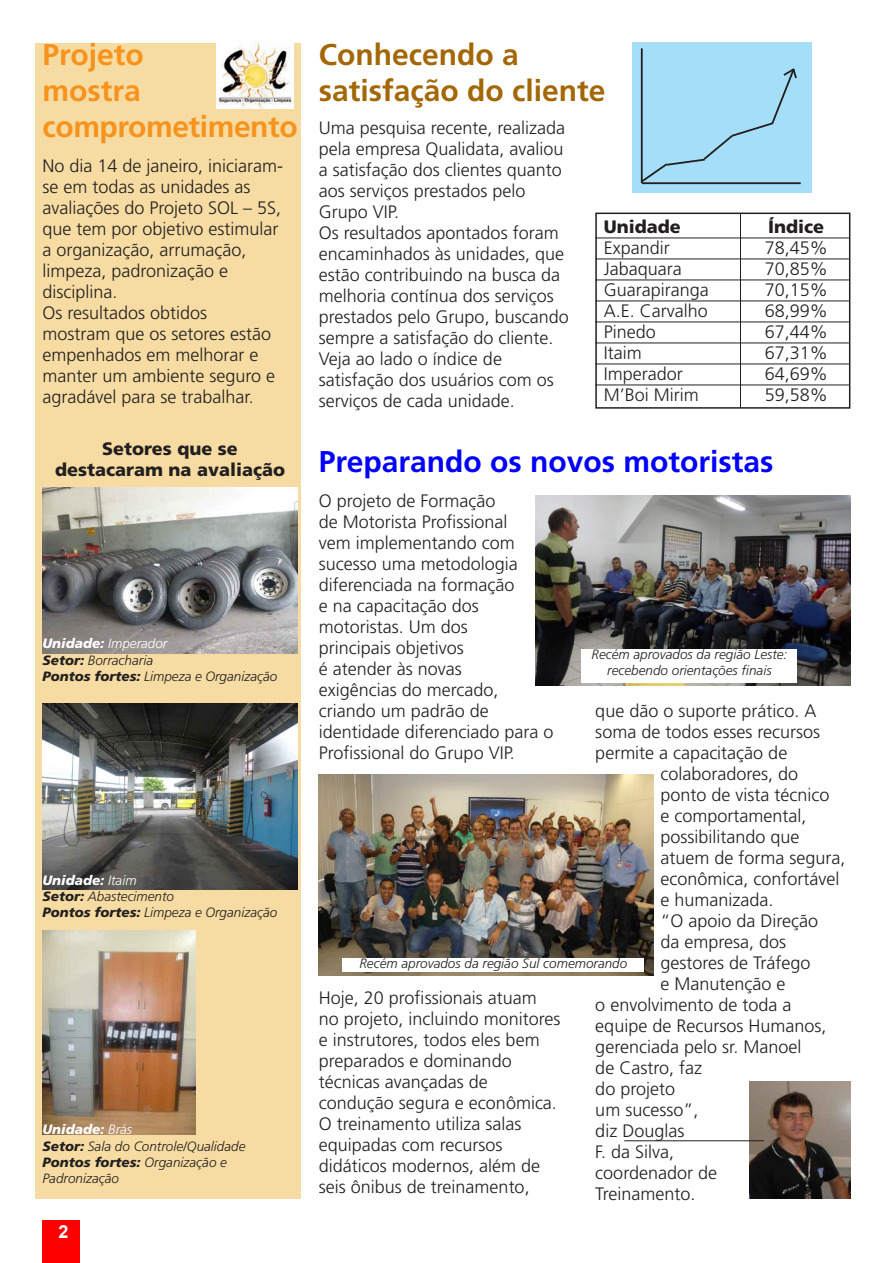
<style>
.page{position:relative;width:893px;height:1263px;background:#fff}
.page>*{position:absolute;margin:0;border:0;box-sizing:border-box;transform-origin:0 0}
.titulo{font:700 30px/36px "Frutiger";color:#a36706}
.titulo-2{font:700 30px/36px "Frutiger";letter-spacing:-.015em;color:#f7931d}
.titulo-3{font:700 30px "Frutiger";color:#00f}
.Corpo_do_texto{font:300 18px/21px "Frutiger";color:#231f20}
.Corpo_do_texto-2{font:900 18px/21px "Frutiger";color:#231f20;text-align:center}
.t1{font:700 18px "Arial";color:#fff}
.legenda{font:italic 300 13.5px/16.2px "Frutiger";color:#231f20}
.legenda-2{font:italic 900 13.5px "Frutiger";color:#fff}
.legenda-3{font:italic 300 13.5px "Frutiger";color:#fff}
.s1{font-weight:900}
.s2{font-weight:300}
</style>
<div class="page">
<div style="left:42px;top:1220px;width:37px;height:43px;background:#f00"></div>
<div style="left:36px;top:43px;width:265px;height:1155px;background:#f6dca2"></div>
<img style="left:216px;top:42px;width:78px;height:67px">
<hr style="left:595px;top:238px;width:254px;height:1px;background:#231f20">
<hr style="left:595px;top:259px;width:254px;height:1px;background:#231f20">
<hr style="left:595px;top:280px;width:254px;height:1px;background:#231f20">
<hr style="left:595px;top:301px;width:254px;height:1px;background:#231f20">
<hr style="left:595px;top:322px;width:254px;height:1px;background:#231f20">
<hr style="left:595px;top:343px;width:254px;height:1px;background:#231f20">
<hr style="left:595px;top:364px;width:254px;height:1px;background:#231f20">
<hr style="left:595px;top:385px;width:254px;height:1px;background:#231f20">
<div style="left:595px;top:213px;width:255px;height:196px;border:2px solid #231f20"></div>
<hr style="left:740px;top:213px;width:1px;height:195px;background:#231f20">
<img style="left:750px;top:1081px;width:100px;height:117px">
<img style="left:43px;top:488px;width:255px;height:165px">
<img style="left:43px;top:704px;width:255px;height:185px">
<img style="left:43px;top:930px;width:153px;height:204px">
<div style="left:632px;top:43px;width:179px;height:150px;background:#a4def8"></div>
<hr style="left:641px;top:48px;width:2px;height:135px;background:#231f20">
<hr style="left:642px;top:182px;width:159px;height:2px;background:#231f20">
<svg style="left:640px;top:66px;width:158px;height:118px"></svg>
<img style="left:319px;top:775px;width:334px;height:200px">
<div style="left:342px;top:958px;width:302px;height:13px;background:#fff"></div>
<img style="left:535px;top:495px;width:315px;height:191px">
<div style="left:581px;top:649px;width:216px;height:33px;background:#fff"></div>
<hr style="left:624px;top:1140px;width:140px;height:1px;background:#231f20">
<p class="titulo-2" style="left:43px;top:37px;width:103px">Projeto</p>
<p class="titulo-2" style="left:43px;top:73px;width:257px">mostra comprometimento</p>
<p class="Corpo_do_texto" style="left:43px;top:156px;width:242px">No dia 14 de janeiro, iniciaram&shy;se em todas as unidades as avaliações do Projeto SOL – 5S, que tem por objetivo estimular a organização, arrumação, limpeza, padronização e disciplina.</p>
<p class="Corpo_do_texto" style="left:43px;top:303px;width:234px">Os resultados obtidos mostram que os setores estão empenhados em melhorar e manter um ambiente seguro e agradável para se trabalhar.</p>
<p class="Corpo_do_texto-2" style="left:55px;top:438px;width:232px">Setores que se destacaram na avaliação</p>
<p class="legenda-3" style="left:43px;top:636px;width:126px"><span class="s1">Unidade:</span> Imperador</p>
<p class="legenda" style="left:43px;top:652px;width:112px"><span class="s1">Setor:</span> Borracharia</p>
<p class="legenda" style="left:43px;top:668px;width:236px"><span class="s1">Pontos fortes:</span> Limpeza e Organização</p>
<p class="legenda-2" style="left:43px;top:872px;width:96px">Unidade: <span class="s2">Itaim</span></p>
<p class="legenda" style="left:43px;top:888px;width:133px"><span class="s1">Setor:</span> Abastecimento</p>
<p class="legenda" style="left:43px;top:905px;width:236px"><span class="s1">Pontos fortes:</span> Limpeza e Organização</p>
<p class="legenda-2" style="left:43px;top:1121px;width:91px">Unidade: <span class="s2">Brás</span></p>
<p class="legenda" style="left:43px;top:1138px;width:204px"><span class="s1">Setor:</span> Sala do Controle/Qualidade</p>
<p class="legenda" style="left:43px;top:1154px;width:186px"><span class="s1">Pontos fortes:</span> Organização e<br>Padronização</p>
<p class="t1" style="left:58px;top:1220px;width:12px">2</p>
<p class="titulo" style="left:319px;top:37px;width:288px">Conhecendo a satisfação do cliente</p>
<p class="Corpo_do_texto" style="left:319px;top:117px;width:248px">Uma pesquisa recente, realizada pela empresa Qualidata, avaliou a satisfação dos clientes quanto aos serviços prestados pelo<br>Grupo VIP.</p>
<p class="Corpo_do_texto" style="left:319px;top:222px;width:251px">Os resultados apontados foram encaminhados às unidades, que estão contribuindo na busca da melhoria contínua dos serviços prestados pelo Grupo, buscando sempre a satisfação do cliente.</p>
<p class="Corpo_do_texto" style="left:319px;top:348px;width:237px">Veja ao lado o índice de satisfação dos usuários com os serviços de cada unidade.</p>
<p class="Corpo_do_texto-2" style="left:604px;top:216px;width:79px">Unidade</p>
<p class="Corpo_do_texto" style="left:604px;top:238px;width:68px">Expandir</p>
<p class="Corpo_do_texto" style="left:604px;top:259px;width:80px">Jabaquara</p>
<p class="Corpo_do_texto" style="left:604px;top:280px;width:107px">Guarapiranga</p>
<p class="Corpo_do_texto" style="left:604px;top:301px;width:106px">A.E. Carvalho</p>
<p class="Corpo_do_texto" style="left:604px;top:322px;width:54px">Pinedo</p>
<p class="Corpo_do_texto" style="left:604px;top:343px;width:39px">Itaim</p>
<p class="Corpo_do_texto" style="left:604px;top:364px;width:81px">Imperador</p>
<p class="Corpo_do_texto" style="left:604px;top:385px;width:97px">M’Boi Mirim</p>
<p class="Corpo_do_texto-2" style="left:768px;top:216px;width:58px">Índice</p>
<p class="Corpo_do_texto" style="left:765px;top:238px;width:65px">78,45%</p>
<p class="Corpo_do_texto" style="left:765px;top:259px;width:65px">70,85%</p>
<p class="Corpo_do_texto" style="left:765px;top:280px;width:65px">70,15%</p>
<p class="Corpo_do_texto" style="left:765px;top:301px;width:65px">68,99%</p>
<p class="Corpo_do_texto" style="left:765px;top:322px;width:65px">67,44%</p>
<p class="Corpo_do_texto" style="left:765px;top:343px;width:65px">67,31%</p>
<p class="Corpo_do_texto" style="left:765px;top:364px;width:65px">64,69%</p>
<p class="Corpo_do_texto" style="left:765px;top:385px;width:65px">59,58%</p>
<p class="titulo-3" style="left:319px;top:444px;width:456px">Preparando os novos motoristas</p>
<p class="Corpo_do_texto" style="left:319px;top:490px;width:236px">O projeto de Formação<br>de Motorista Profissional<br>vem implementando com sucesso uma metodologia diferenciada na formação<br>e na capacitação dos motoristas. Um dos<br>principais objetivos<br>é atender às novas<br>exigências do mercado, criando um padrão de identidade diferenciado para o<br>Profissional do Grupo VIP.</p>
<p class="legenda" style="left:592px;top:647px;width:197px;text-align:center">Recém aprovados da região Leste: recebendo orientações finais</p>
<p class="Corpo_do_texto" style="left:595px;top:700px;width:223px">que dão o suporte prático. A</p>
<p class="Corpo_do_texto" style="left:595px;top:721px;width:226px">soma de todos esses recursos</p>
<p class="Corpo_do_texto" style="left:595px;top:742px;width:193px">permite a capacitação de</p>
<p class="Corpo_do_texto" style="left:661px;top:763px;width:139px">colaboradores, do</p>
<p class="Corpo_do_texto" style="left:661px;top:784px;width:171px">ponto de vista técnico</p>
<p class="Corpo_do_texto" style="left:661px;top:805px;width:147px">e comportamental,</p>
<p class="Corpo_do_texto" style="left:661px;top:826px;width:141px">possibilitando que</p>
<p class="Corpo_do_texto" style="left:661px;top:847px;width:187px">atuem de forma segura,</p>
<p class="Corpo_do_texto" style="left:661px;top:868px;width:180px">econômica, confortável</p>
<p class="Corpo_do_texto" style="left:661px;top:889px;width:115px">e humanizada.</p>
<p class="Corpo_do_texto" style="left:661px;top:910px;width:159px">“O apoio da Direção</p>
<p class="Corpo_do_texto" style="left:661px;top:931px;width:127px">da empresa, dos</p>
<p class="Corpo_do_texto" style="left:661px;top:952px;width:152px">gestores de Tráfego</p>
<p class="Corpo_do_texto" style="left:661px;top:973px;width:127px">e Manutenção e</p>
<p class="Corpo_do_texto" style="left:595px;top:994px;width:198px">o envolvimento de toda a</p>
<p class="Corpo_do_texto" style="left:595px;top:1015px;width:233px">equipe de Recursos Humanos,</p>
<p class="Corpo_do_texto" style="left:595px;top:1036px;width:208px">gerenciada pelo sr. Manoel</p>
<p class="Corpo_do_texto" style="left:595px;top:1057px;width:108px">de Castro, faz</p>
<p class="Corpo_do_texto" style="left:595px;top:1078px;width:81px">do projeto</p>
<p class="Corpo_do_texto" style="left:595px;top:1099px;width:105px">um sucesso”,</p>
<p class="Corpo_do_texto" style="left:595px;top:1120px;width:91px">diz Douglas</p>
<p class="Corpo_do_texto" style="left:595px;top:1141px;width:80px">F. da Silva,</p>
<p class="Corpo_do_texto" style="left:595px;top:1162px;width:123px">coordenador de</p>
<p class="Corpo_do_texto" style="left:595px;top:1183px;width:102px">Treinamento.</p>
<p class="legenda" style="left:359px;top:955px;width:269px">Recém aprovados da região Sul comemorando</p>
<p class="Corpo_do_texto" style="left:319px;top:987px;width:243px">Hoje, 20 profissionais atuam no projeto, incluindo monitores e instrutores, todos eles bem preparados e dominando técnicas avançadas de condução segura e econômica.<br>O treinamento utiliza salas equipadas com recursos didáticos modernos, além de seis ônibus de treinamento,</p>
</div>
